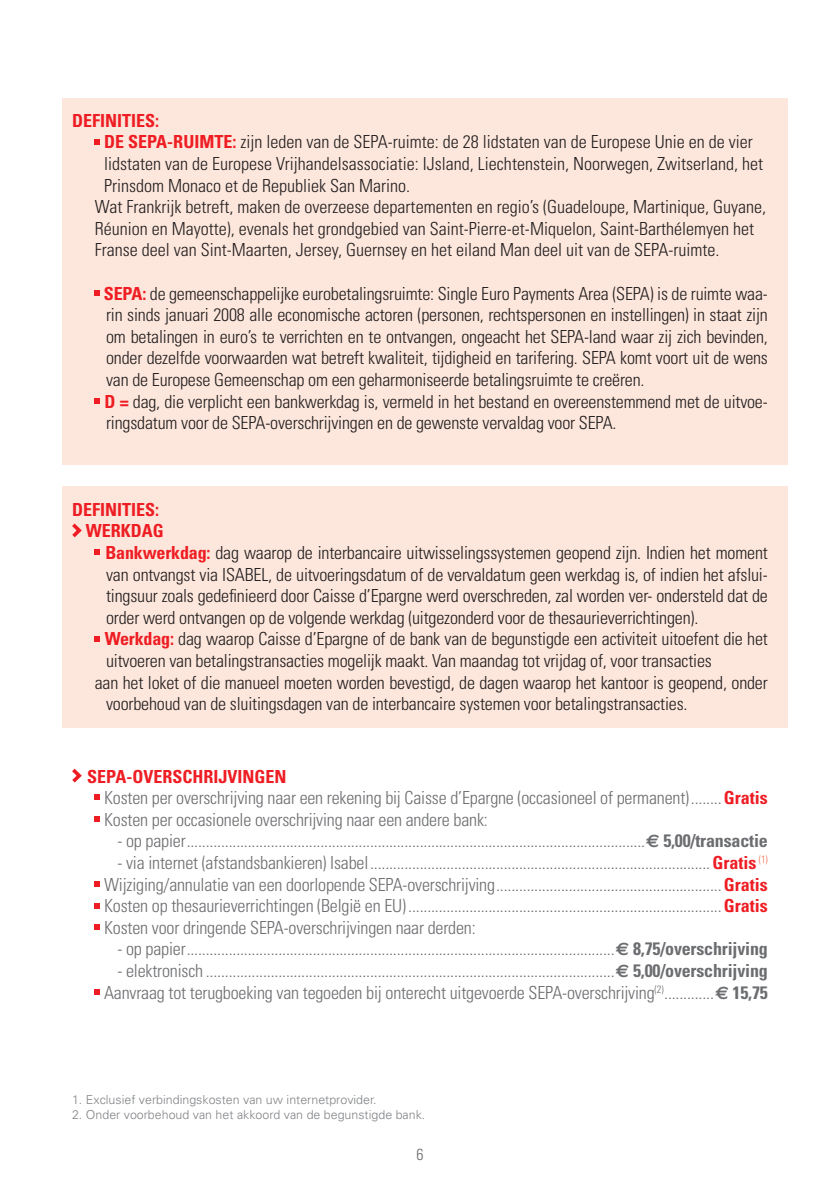
<style>
.page{position:relative;width:840px;height:1191px;background:#fff}
.page>*{position:absolute;margin:0;border:0;box-sizing:border-box;transform-origin:0 0}
.t1{font:300 condensed 18px/21.6px "Univers";letter-spacing:-.01em;color:#231f20}
.t2{font:300 condensed 18px/21.6px "Univers";letter-spacing:-.01em;color:#6c6d70}
.t3{font:700 condensed 18px "Univers";color:#ee1d23}
.t4{font:700 condensed 18px "Univers";letter-spacing:-.01em;color:#6c6d70}
.t5{font:300 condensed 16px "Univers";color:#6c6d70}
.t6{font:300 12.4px "Univers";color:#808285}
.s1{font-weight:700;color:#ee1d23}
.s2{font-family:"Euro Sans";font-stretch:normal}
.s3{font-family:"Euro Sans";font-weight:700;font-stretch:normal}
.s4{font-weight:700}
</style>
<div class="page">
<div style="left:62px;top:486px;width:725px;height:241px;background:#fde7dc"></div>
<div style="left:62px;top:98px;width:725px;height:367px;background:#fde7dc"></div>
<svg style="left:95px;top:139px;width:5px;height:5px"></svg>
<svg style="left:95px;top:290px;width:5px;height:6px"></svg>
<svg style="left:95px;top:398px;width:5px;height:6px"></svg>
<svg style="left:72px;top:523px;width:10px;height:15px"></svg>
<svg style="left:95px;top:549px;width:5px;height:6px"></svg>
<svg style="left:95px;top:636px;width:5px;height:5px"></svg>
<svg style="left:72px;top:768px;width:10px;height:15px"></svg>
<svg style="left:95px;top:795px;width:5px;height:5px"></svg>
<svg style="left:95px;top:816px;width:5px;height:5px"></svg>
<svg style="left:95px;top:881px;width:5px;height:5px"></svg>
<svg style="left:95px;top:903px;width:5px;height:5px"></svg>
<svg style="left:95px;top:924px;width:5px;height:5px"></svg>
<svg style="left:95px;top:989px;width:5px;height:5px"></svg>
<p class="t3" style="left:72px;top:109px;width:89px">DEFINITIES:</p>
<p class="t1" style="left:104px;top:131px;width:650px"><span class="s1">DE SEPA-RUIMTE:</span> zijn leden van de SEPA-ruimte: de 28 lidstaten van de Europese Unie en de vier</p>
<p class="t1" style="left:104px;top:153px;width:660px">lidstaten van de Europese Vrijhandelsassociatie: IJsland, Liechtenstein, Noorwegen, Zwitserland, het</p>
<p class="t1" style="left:104px;top:174px;width:307px">Prinsdom Monaco et de Republiek San Marino.</p>
<p class="t1" style="left:95px;top:196px;width:672px">Wat Frankrijk betreft, maken de overzeese departementen en regio’s (Guadeloupe, Martinique, Guyane,</p>
<p class="t1" style="left:95px;top:217px;width:660px">Réunion en Mayotte), evenals het grondgebied van Saint-Pierre-et-Miquelon, Saint-Barthélemyen het</p>
<p class="t1" style="left:95px;top:239px;width:626px">Franse deel van Sint-Maarten, Jersey, Guernsey en het eiland Man deel uit van de SEPA-ruimte.</p>
<p class="t1" style="left:104px;top:282px;width:665px"><span class="s1">SEPA:</span> de gemeenschappelijke eurobetalingsruimte: Single Euro Payments Area (SEPA) is de ruimte waa&shy;rin sinds januari 2008 alle economische actoren (personen, rechtspersonen en instellingen) in staat zijn om betalingen in euro’s te verrichten en te ontvangen, ongeacht het SEPA-land waar zij zich bevinden, onder dezelfde voorwaarden wat betreft kwaliteit, tijdigheid en tarifering. SEPA komt voort uit de wens van de Europese Gemeenschap om een geharmoniseerde betalingsruimte te creëren.<br><span class="s1">D =</span> dag, die verplicht een bankwerkdag is, vermeld in het bestand en overeenstemmend met de uitvoe&shy;ringsdatum voor de SEPA-overschrijvingen en de gewenste vervaldag voor SEPA.</p>
<p class="t3" style="left:72px;top:498px;width:89px">DEFINITIES:</p>
<p class="t3" style="left:86px;top:520px;width:80px">WERKDAG</p>
<p class="t1" style="left:105px;top:541px;width:663px"><span class="s1">Bankwerkdag:</span> dag waarop de interbancaire uitwisselingssystemen geopend zijn. Indien het moment</p>
<p class="t1" style="left:106px;top:563px;width:662px">van ontvangst via ISABEL, de uitvoeringsdatum of de vervaldatum geen werkdag is, of indien het afslui-</p>
<p class="t1" style="left:106px;top:585px;width:663px">tingsuur zoals gedefinieerd door Caisse d’Epargne werd overschreden, zal worden ver- ondersteld dat de</p>
<p class="t1" style="left:106px;top:606px;width:593px">order werd ontvangen op de volgende werkdag (uitgezonderd voor de thesaurieverrichtingen).</p>
<p class="t1" style="left:105px;top:628px;width:664px"><span class="s1">Werkdag:</span> dag waarop Caisse d’Epargne of de bank van de begunstigde een activiteit uitoefent die het</p>
<p class="t1" style="left:106px;top:649px;width:607px">uitvoeren van betalingstransacties mogelijk maakt. Van maandag tot vrijdag of, voor transacties</p>
<p class="t1" style="left:95px;top:671px;width:674px">aan het loket of die manueel moeten worden bevestigd, de dagen waarop het kantoor is geopend, onder</p>
<p class="t1" style="left:106px;top:693px;width:582px">voorbehoud van de sluitingsdagen van de interbancaire systemen voor betalingstransacties.</p>
<p class="t3" style="left:87px;top:765px;width:201px">SEPA-OVERSCHRIJVINGEN</p>
<p class="t2" style="left:104px;top:786px;width:586px">Kosten per overschrijving naar een rekening bij Caisse d’Epargne (occasioneel of permanent)</p>
<p class="t3" style="left:723px;top:786px;width:45px">Gratis</p>
<p class="t2" style="left:104px;top:808px;width:385px">Kosten per occasionele overschrijving naar een andere bank:</p>
<p class="t2" style="left:117px;top:830px;width:70px">- op papier</p>
<p class="t4" style="left:645px;top:830px;width:123px"><span class="s2">€</span> 5,00/transactie</p>
<p class="t2" style="left:117px;top:851px;width:252px">- via internet (afstandsbankieren) Isabel</p>
<p class="t3" style="left:712px;top:851px;width:57px">Gratis <sup>(1)</sup></p>
<p class="t2" style="left:104px;top:873px;width:392px">Wijziging/annulatie van een doorlopende SEPA-overschrijving</p>
<p class="t3" style="left:723px;top:873px;width:45px">Gratis</p>
<p class="t2" style="left:104px;top:894px;width:303px">Kosten op thesaurieverrichtingen (België en EU)</p>
<p class="t3" style="left:723px;top:894px;width:45px">Gratis</p>
<p class="t2" style="left:104px;top:916px;width:373px">Kosten voor dringende SEPA-overschrijvingen naar derden:</p>
<p class="t2" style="left:117px;top:938px;width:70px">- op papier</p>
<p class="t4" style="left:615px;top:938px;width:153px"><span class="s2">€</span> 8,75/overschrijving</p>
<p class="t2" style="left:117px;top:959px;width:87px">- elektronisch</p>
<p class="t2" style="left:104px;top:959px;width:665px;text-indent:511px"><span class="s3">€</span> <span class="s4">5,00/overschrijving<br></span>Aanvraag tot terugboeking van tegoeden bij onterecht uitgevoerde SEPA-overschrijving<sup>(2)</sup></p>
<p class="t4" style="left:715px;top:981px;width:54px"><span class="s2">€</span> 15,75</p>
<p class="t6" style="left:72px;top:1092px;width:306px">1. Exclusief verbindingskosten van uw internetprovider.</p>
<p class="t6" style="left:72px;top:1107px;width:354px">2. Onder voorbehoud van het akkoord van de begunstigde bank.</p>
<p class="t5" style="left:416px;top:1144px;width:9px">6</p>
</div>
